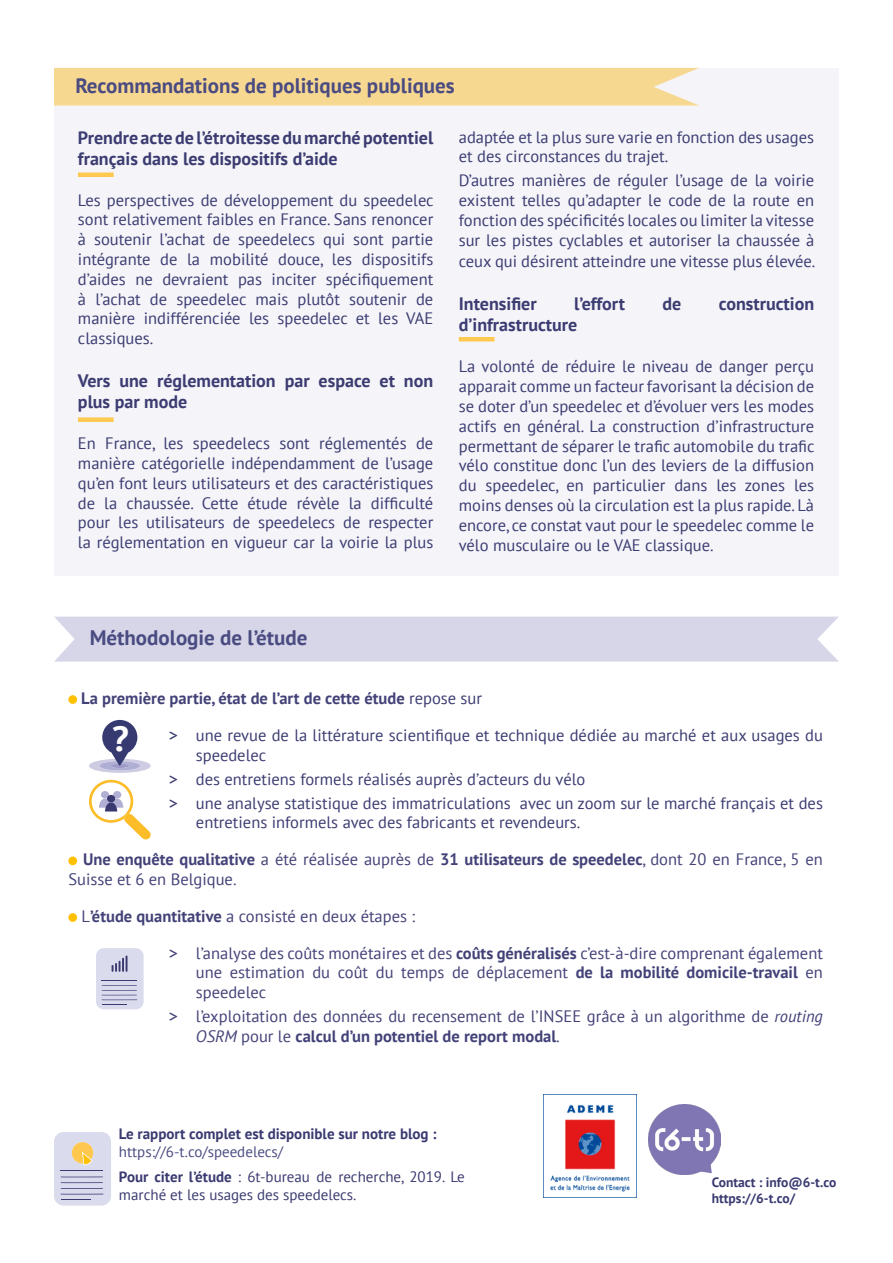
<style>
.page{position:relative;width:893px;height:1263px;background:#fff}
.page>*{position:absolute;margin:0;border:0;box-sizing:border-box;transform-origin:0 0}
.t1{font:700 34.95px "PT Sans";color:#fff;scale:1.06 1}
.t2{font:700 21px "PT Sans";color:#4a4b81}
.Texte{font:700 18px/21px "PT Sans";color:#3c3c72}
.Texte-2{font:16.5px/19.8px "PT Sans";color:#3c3c72;text-align:justify}
.Texte-3{font:16.5px/19.8px "PT Sans";color:#434278}
.Texte-4{font:700 16.5px "PT Sans";color:#434278}
.t3{font:15px/18px "PT Sans";color:#3a3a71}
.t4{font:700 15px "PT Sans";color:#3a3a71}
.t5{font:15px "PT Sans";color:#4a4b81}
.t6{font:700 13.5px "PT Sans";color:#3a3a71}
.s1{font-weight:400;color:#3c3c72}
.s2{font-family:"PT Sans Caption"}
.s3{font-weight:700}
.s4{font-style:italic}
</style>
<div class="page">
<div style="left:54px;top:68px;width:785px;height:508px;background:#f4f4f9"></div>
<div style="left:54px;top:617px;width:785px;height:45px;background:#d6d6e8"></div>
<svg style="left:54px;top:1132px;width:57px;height:73px;background:#d6d2da"></svg>
<img style="left:649px;top:1105px;width:72px;height:69px">
<svg style="left:695px;top:1158px;width:18px;height:16px"></svg>
<div style="left:78px;top:172px;width:36px;height:5px;background:#fec950"></div>
<div style="left:78px;top:417px;width:36px;height:5px;background:#fec950"></div>
<hr style="left:459px;top:337px;width:35px;height:4px;background:#fec950">
<img style="left:544px;top:1104px;width:92px;height:94px">
<div style="left:54px;top:68px;width:645px;height:38px;background:#f7d891"></div>
<div style="left:68px;top:695px;width:9px;height:9px;background:#ffc000;border-radius:50%"></div>
<div style="left:68px;top:856px;width:9px;height:9px;background:#ffc000;border-radius:50%"></div>
<div style="left:68px;top:913px;width:9px;height:9px;background:#ffc000;border-radius:50%"></div>
<div style="left:96px;top:948px;width:48px;height:61px;background:#dbdbee;border-radius:8px"></div>
<hr style="left:102px;top:980px;width:35px;height:1px;background:#3a3a71">
<svg style="left:102px;top:985px;width:35px;height:20px"></svg>
<svg style="left:112px;top:955px;width:16px;height:17px"></svg>
<svg style="left:89px;top:780px;width:62px;height:59px"></svg>
<div style="left:107px;top:795px;width:8px;height:7px;background:#3a3a71;border-radius:50%"></div>
<svg style="left:89px;top:720px;width:62px;height:53px"></svg>
<p class="t2" style="left:75px;top:72px;width:381px">Recommandations de politiques publiques</p>
<p class="Texte" style="left:78px;top:126px;width:357px">Prendre acte de l’étroitesse du marché potentiel français dans les dispositifs d’aide</p>
<p class="Texte-2" style="left:78px;top:189px;width:357px">Les perspectives de développement du speedelec sont relativement faibles en France. Sans renoncer à soutenir l’achat de speedelecs qui sont partie intégrante de la mobilité douce, les dispositifs d’aides ne devraient pas inciter spécifiquement à l’achat de speedelec mais plutôt soutenir de manière indifférenciée les speedelec et les VAE classiques.</p>
<p class="Texte" style="left:78px;top:369px;width:357px">Vers une réglementation par espace et non plus par mode</p>
<p class="Texte-2" style="left:78px;top:433px;width:357px">En France, les speedelecs sont réglementés de manière catégorielle indépendamment de l’usage qu’en font leurs utilisateurs et des caractéristiques de la chaussée. Cette étude révèle la difficulté pour les utilisateurs de speedelecs de respecter la réglementation en vigueur car la voirie la plus</p>
<p class="Texte-2" style="left:459px;top:126px;width:357px">adaptée et la plus sure varie en fonction des usages et des circonstances du trajet.</p>
<p class="Texte-2" style="left:459px;top:170px;width:357px">D’autres manières de réguler l’usage de la voirie existent telles qu’adapter le code de la route en fonction des spécificités locales ou limiter la vitesse sur les pistes cyclables et autoriser la chaussée à</p>
<p class="Texte-2" style="left:459px;top:251px;width:358px">ceux qui désirent atteindre une vitesse plus élevée.</p>
<p class="Texte" style="left:459px;top:293px;width:79px">Intensifier</p>
<p class="Texte" style="left:574px;top:293px;width:52px">l’effort</p>
<p class="Texte" style="left:663px;top:293px;width:20px">de</p>
<p class="Texte" style="left:719px;top:293px;width:97px">construction</p>
<p class="Texte" style="left:459px;top:314px;width:120px">d’infrastructure</p>
<p class="Texte-2" style="left:459px;top:356px;width:357px">La volonté de réduire le niveau de danger perçu apparait comme un facteur favorisant la décision de se doter d’un speedelec et d’évoluer vers les modes actifs en général. La construction d’infrastructure permettant de séparer le trafic automobile du trafic vélo constitue donc l’un des leviers de la diffusion du speedelec, en particulier dans les zones les moins denses où la circulation est la plus rapide. Là encore, ce constat vaut pour le speedelec comme le vélo musculaire ou le VAE classique.</p>
<p class="t2" style="left:90px;top:624px;width:219px">Méthodologie de l’étude</p>
<p class="Texte-4" style="left:81px;top:687px;width:402px">La première partie, état de l’art de cette étude <span class="s1">repose sur</span></p>
<p class="Texte-2" style="left:196px;top:725px;width:628px;text-indent:-27px"><span class="s2">&gt;</span> une revue de la littérature scientifique et technique dédiée au marché et aux usages du speedelec</p>
<p class="Texte-2" style="left:169px;top:768px;width:418px"><span class="s2">&gt;</span> des entretiens formels réalisés auprès d’acteurs du vélo</p>
<p class="Texte-2" style="left:196px;top:792px;width:628px;text-indent:-27px"><span class="s2">&gt;</span> une analyse statistique des immatriculations avec un zoom sur le marché français et des entretiens informels avec des fabricants et revendeurs.</p>
<p class="Texte-3" style="left:68px;top:849px;width:756px;text-indent:15px"><span class="s3">Une enquête qualitative</span> a été réalisée auprès de <span class="s3">31 utilisateurs de speedelec</span>, dont 20 en France, 5 en<br>Suisse et 6 en Belgique.</p>
<p class="Texte-3" style="left:81px;top:906px;width:335px">L<span class="s3">’étude quantitative</span> a consisté en deux étapes :</p>
<p class="Texte-3" style="left:196px;top:942px;width:628px;text-align:justify;text-indent:-27px"><span class="s2">&gt;</span> l’analyse des coûts monétaires et des <span class="s3">coûts généralisés</span> c’est-à-dire comprenant également une estimation du coût du temps de déplacement <span class="s3">de la mobilité domicile-travail</span> en speedelec</p>
<p class="Texte-3" style="left:196px;top:1006px;width:628px;text-indent:-27px"><span class="s2">&gt;</span> l’exploitation des données du recensement de l’INSEE grâce à un algorithme de <span class="s4">routing<br>OSRM</span> pour le <span class="s3">calcul d’un potentiel de report modal</span>.</p>
<h1 class="t1" style="left:112px;top:716px;width:17px">?</h1>
<p class="t4" style="left:119px;top:1124px;width:319px">Le rapport complet est disponible sur notre blog :</p>
<p class="t5" style="left:119px;top:1142px;width:166px">https://6-t.co/speedelecs/</p>
<p class="t3" style="left:119px;top:1167px;width:347px"><span class="s3">Pour citer l’étude</span> : 6t-bureau de recherche, 2019. Le marché et les usages des speedelecs.</p>
<p class="t6" style="left:712px;top:1173px;width:126px">Contact : info@6-t.co</p>
<p class="t6" style="left:712px;top:1189px;width:85px">https://6-t.co/</p>
</div>
